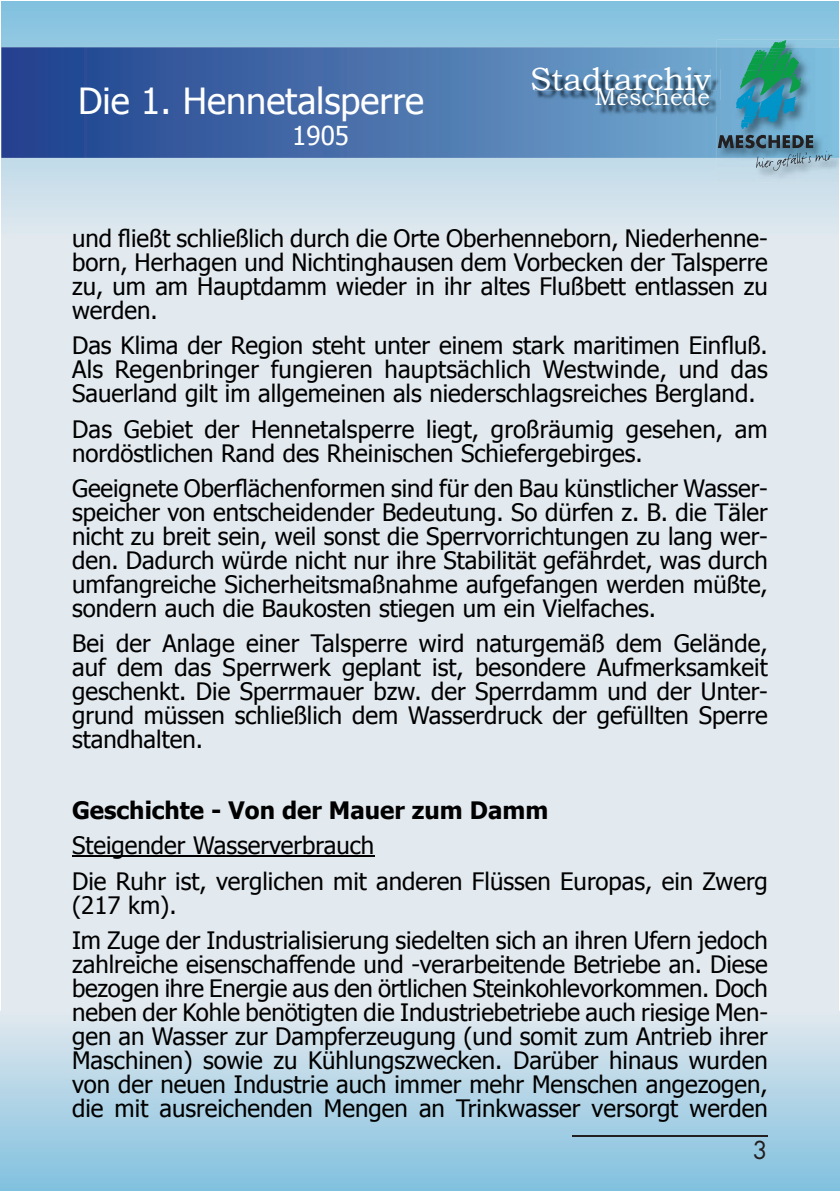
<style>
.page{position:relative;width:840px;height:1191px;background:#fff}
.page>*{position:absolute;margin:0;border:0;box-sizing:border-box;transform-origin:0 0}
.t1{font:36px "Tahoma";color:#fff}
.t2{font:32px "Bookman Old Style";color:#fff}
.t3{font:26px "Tahoma";color:#fff}
.t4{font:24px/24px "Tahoma";color:#000;text-align:justify}
.t5{font:700 24px "Tahoma";color:#000}
.t6{font:24px "Bookman Old Style";color:#fff}
.t7{font:24px "Futura";color:#231f20}
</style>
<div class="page">
<div style="left:1px;top:1px;width:837px;height:1189px;background:#e2e9ef"></div>
<svg style="left:1px;top:1px;width:837px;height:216px"></svg>
<svg style="left:0;top:1010px;width:839px;height:181px"></svg>
<svg style="left:1px;top:47px;width:715px;height:111px;background:#456eaa"></svg>
<img style="left:533px;top:69px;width:183px;height:31px">
<img style="left:533px;top:69px;width:177px;height:21px">
<img style="left:597px;top:90px;width:119px;height:25px">
<img style="left:597px;top:90px;width:113px;height:1px">
<hr style="left:571px;top:1135px;width:196px;height:1px;background:#231f20">
<img style="left:716px;top:40px;width:123px;height:143px">
<img style="left:716px;top:47px;width:122px;height:111px">
<svg style="left:716px;top:90px;width:2px;height:25px"></svg>
<svg style="left:717px;top:135px;width:114px;height:36px;background:#7495a7"></svg>
<svg style="left:735px;top:40px;width:65px;height:89px;background:#3a9b9e"></svg>
<hr style="left:72px;top:855px;width:302px;height:2px;background:#000">
<h1 class="t1" style="left:78px;top:77px;width:347px">Die 1. Hennetalsperre</h1>
<p class="t3" style="left:292px;top:118px;width:58px">1905</p>
<h2 class="t2" style="left:530px;top:58px;width:182px">Stadtarchiv</h2>
<p class="t6" style="left:594px;top:81px;width:117px">Meschede</p>
<p class="t4" style="left:72px;top:225px;width:697px">und fließt schließlich durch die Orte Oberhenneborn, Niederhenne&shy;born, Herhagen und Nichtinghausen dem Vorbecken der Talsperre zu, um am Hauptdamm wieder in ihr altes Flußbett entlassen zu werden.</p>
<p class="t4" style="left:72px;top:332px;width:697px">Das Klima der Region steht unter einem stark maritimen Einfluß.<br>Als Regenbringer fungieren hauptsächlich Westwinde, und das Sauerland gilt im allgemeinen als niederschlagsreiches Bergland.</p>
<p class="t4" style="left:72px;top:416px;width:696px">Das Gebiet der Hennetalsperre liegt, großräumig gesehen, am nordöstlichen Rand des Rheinischen Schiefergebirges.</p>
<p class="t4" style="left:72px;top:475px;width:697px">Geeignete Oberflächenformen sind für den Bau künstlicher Wasser&shy;speicher von entscheidender Bedeutung. So dürfen z. B. die Täler nicht zu breit sein, weil sonst die Sperrvorrichtungen zu lang wer&shy;den. Dadurch würde nicht nur ihre Stabilität gefährdet, was durch umfangreiche Sicherheitsmaßnahme aufgefangen werden müßte, sondern auch die Baukosten stiegen um ein Vielfaches.</p>
<p class="t4" style="left:72px;top:630px;width:697px">Bei der Anlage einer Talsperre wird naturgemäß dem Gelände, auf dem das Sperrwerk geplant ist, besondere Aufmerksamkeit geschenkt. Die Sperrmauer bzw. der Sperrdamm und der Unter&shy;grund müssen schließlich dem Wasserdruck der gefüllten Sperre standhalten.</p>
<p class="t5" style="left:72px;top:793px;width:477px">Geschichte - Von der Mauer zum Damm</p>
<p class="t4" style="left:72px;top:826px;width:697px;line-height:35.4px">Steigender Wasserverbrauch<br>Die Ruhr ist, verglichen mit anderen Flüssen Europas, ein Zwerg</p>
<p class="t4" style="left:72px;top:886px;width:696px;line-height:35.2px">(217 km).<br>Im Zuge der Industrialisierung siedelten sich an ihren Ufern jedoch</p>
<p class="t4" style="left:72px;top:951px;width:697px">zahlreiche eisenschaffende und -verarbeitende Betriebe an. Diese bezogen ihre Energie aus den örtlichen Steinkohlevorkommen. Doch neben der Kohle benötigten die Industriebetriebe auch riesige Men&shy;gen an Wasser zur Dampferzeugung (und somit zum Antrieb ihrer Maschinen) sowie zu Kühlungszwecken. Darüber hinaus wurden von der neuen Industrie auch immer mehr Menschen angezogen, die mit ausreichenden Mengen an Trinkwasser versorgt werden</p>
<p class="t7" style="left:752px;top:1133px;width:16px">3</p>
</div>
